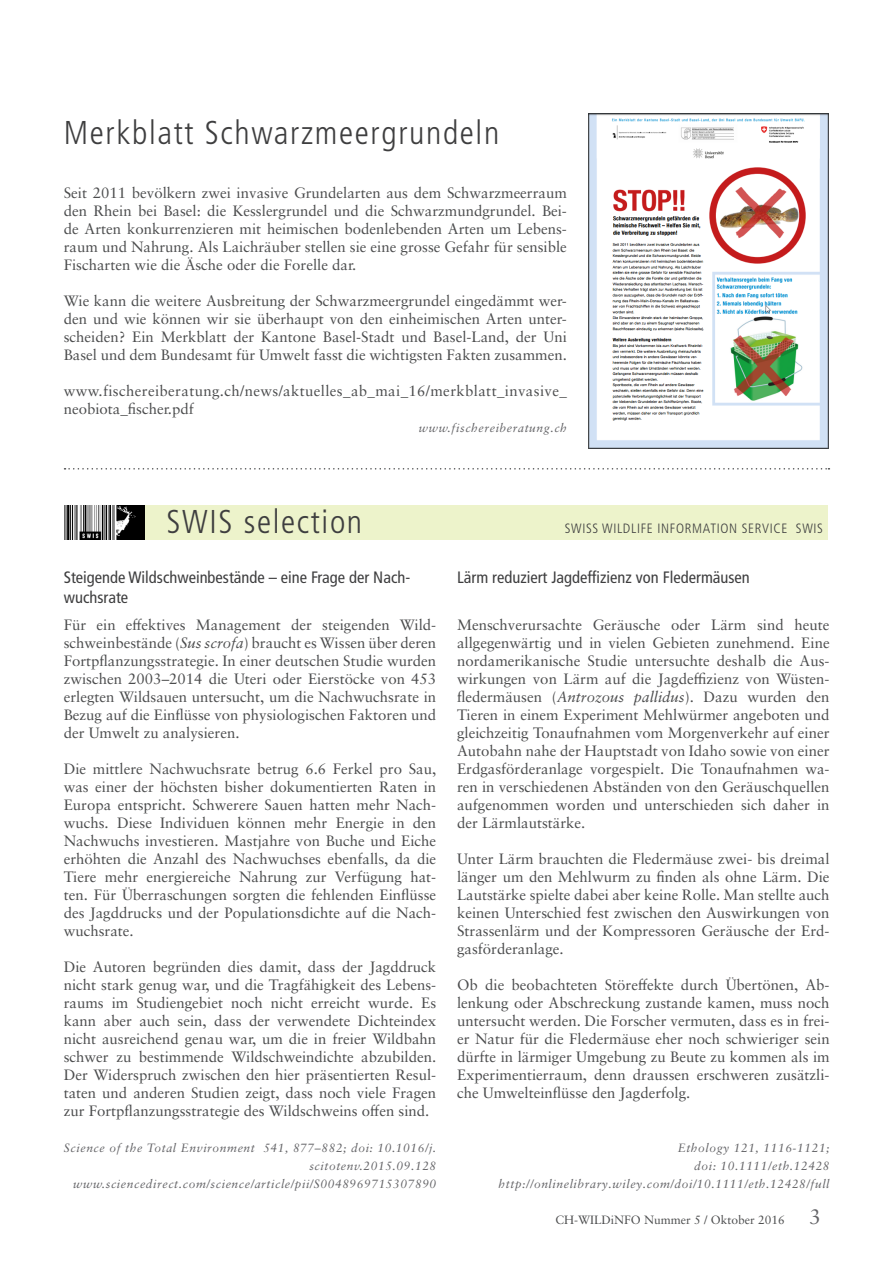
<style>
.page{position:relative;width:893px;height:1263px;background:#fff}
.page>*{position:absolute;margin:0;border:0;box-sizing:border-box;transform-origin:0 0}
.Thementitel{font:300 condensed 33px "Frutiger LT Pro";letter-spacing:.05em;color:#3e3e3f}
.SWIS_selection_title{font:300 condensed 33px "Frutiger LT Pro";letter-spacing:.05em;color:#3e3e3f}
.Untertitel{font:condensed 16.5px/19.5px "Frutiger LT Std";color:#3e3e3f}
.t1{font:15px/18px "Sabon LT Pro";color:#4b4c4d;text-align:justify}
.t2{font:15px/18px "Sabon LT Pro";letter-spacing:.025em;color:#4b4c4d}
.SWIS_selection_title-2{font:300 condensed 13.5px "Frutiger LT Pro";letter-spacing:.05em;color:#3e3e3f}
.weitere_Infos___Auth{font:italic 12px/18px "Sabon LT Pro";letter-spacing:.05em;color:#636366;text-align:right}
.Seitenzahlen{font:12px "Sabon LT Pro";color:#4b4c4d}
.s1{font-style:italic}
.s2{font-size:21px;color:#636366}
</style>
<div class="page">
<svg style="left:65px;top:468px;width:764px;height:2px"></svg>
<div style="left:64px;top:505px;width:764px;height:35px;background:#edf3cb"></div>
<img style="left:64px;top:505px;width:81px;height:35px">
<img style="left:588px;top:114px;width:240px;height:334px">
<p class="Thementitel" style="left:64px;top:114px;width:437px">Merkblatt Schwarzmeergrundeln</p>
<p class="t1" style="left:64px;top:183px;width:505px">Seit 2011 bevölkern zwei invasive Grundelarten aus dem Schwarzmeerraum den Rhein bei Basel: die Kesslergrundel und die Schwarzmundgrundel. Bei&shy;de Arten konkurrenzieren mit heimischen bodenlebenden Arten um Lebens&shy;raum und Nahrung. Als Laichräuber stellen sie eine grosse Gefahr für sensible Fischarten wie die Äsche oder die Forelle dar.</p>
<p class="t1" style="left:64px;top:291px;width:505px">Wie kann die weitere Ausbreitung der Schwarzmeergrundel eingedämmt wer&shy;den und wie können wir sie überhaupt von den einheimischen Arten unter&shy;scheiden? Ein Merkblatt der Kantone Basel-Stadt und Basel-Land, der Uni Basel und dem Bundesamt für Umwelt fasst die wichtigsten Fakten zusammen.</p>
<p class="t2" style="left:64px;top:381px;width:505px">www.fischereiberatung.ch/news/aktuelles_ab_mai_16/merkblatt_invasive_ neobiota_fischer.pdf</p>
<p class="weitere_Infos___Auth" style="left:419px;top:419px;width:150px">www.fischereiberatung.ch</p>
<p class="SWIS_selection_title" style="left:167px;top:503px;width:197px">SWIS selection</p>
<p class="Untertitel" style="left:64px;top:568px;width:348px">Steigende Wildschweinbestände – eine Frage der Nach&shy;wuchsrate</p>
<p class="t1" style="left:64px;top:615px;width:374px">Für ein effektives Management der steigenden Wild&shy;schweinbestände (<span class="s1">Sus scrofa</span>) braucht es Wissen über deren Fortpflanzungsstrategie. In einer deutschen Studie wurden zwischen 2003–2014 die Uteri oder Eierstöcke von 453 erlegten Wildsauen untersucht, um die Nachwuchsrate in Bezug auf die Einflüsse von physiologischen Faktoren und der Umwelt zu analysieren.</p>
<p class="t1" style="left:64px;top:759px;width:374px">Die mittlere Nachwuchsrate betrug 6.6 Ferkel pro Sau, was einer der höchsten bisher dokumentierten Raten in Europa entspricht. Schwerere Sauen hatten mehr Nach&shy;wuchs. Diese Individuen können mehr Energie in den Nachwuchs investieren. Mastjahre von Buche und Eiche erhöhten die Anzahl des Nachwuchses ebenfalls, da die Tiere mehr energiereiche Nahrung zur Verfügung hat&shy;ten. Für Überraschungen sorgten die fehlenden Einflüsse des Jagddrucks und der Populationsdichte auf die Nach&shy;wuchsrate.</p>
<p class="t1" style="left:64px;top:957px;width:374px">Die Autoren begründen dies damit, dass der Jagddruck nicht stark genug war, und die Tragfähigkeit des Lebens&shy;raums im Studiengebiet noch nicht erreicht wurde. Es kann aber auch sein, dass der verwendete Dichteindex nicht ausreichend genau war, um die in freier Wildbahn schwer zu bestimmende Wildschweindichte abzubilden.<br>Der Widerspruch zwischen den hier präsentierten Resul&shy;taten und anderen Studien zeigt, dass noch viele Fragen zur Fortpflanzungsstrategie des Wildschweins offen sind.</p>
<p class="weitere_Infos___Auth" style="left:64px;top:1139px;width:374px">Science of the Total Environment 541, 877–882; doi: 10.1016/j. scitotenv.2015.09.128</p>
<p class="weitere_Infos___Auth" style="left:73px;top:1175px;width:365px">www.sciencedirect.com/science/article/pii/S0048969715307890</p>
<p class="SWIS_selection_title-2" style="left:565px;top:521px;width:260px">SWISS WILDLIFE INFORMATION SERVICE SWIS</p>
<p class="Untertitel" style="left:457px;top:568px;width:294px">Lärm reduziert Jagdeffizienz von Fledermäusen</p>
<p class="t1" style="left:457px;top:615px;width:374px">Menschverursachte Geräusche oder Lärm sind heute allgegenwärtig und in vielen Gebieten zunehmend. Eine nordamerikanische Studie untersuchte deshalb die Aus&shy;wirkungen von Lärm auf die Jagdeffizienz von Wüsten&shy;fledermäusen (<span class="s1">Antrozous pallidus</span>). Dazu wurden den Tieren in einem Experiment Mehlwürmer angeboten und gleichzeitig Tonaufnahmen vom Morgenverkehr auf einer Autobahn nahe der Hauptstadt von Idaho sowie von einer Erdgasförderanlage vorgespielt. Die Tonaufnahmen wa&shy;ren in verschiedenen Abständen von den Geräuschquellen aufgenommen worden und unterschieden sich daher in der Lärmlautstärke.</p>
<p class="t1" style="left:457px;top:849px;width:374px">Unter Lärm brauchten die Fledermäuse zwei- bis dreimal länger um den Mehlwurm zu finden als ohne Lärm. Die Lautstärke spielte dabei aber keine Rolle. Man stellte auch keinen Unterschied fest zwischen den Auswirkungen von Strassenlärm und der Kompressoren Geräusche der Erd&shy;gasförderanlage.</p>
<p class="t1" style="left:457px;top:975px;width:374px">Ob die beobachteten Störeffekte durch Übertönen, Ab&shy;lenkung oder Abschreckung zustande kamen, muss noch untersucht werden. Die Forscher vermuten, dass es in frei&shy;er Natur für die Fledermäuse eher noch schwieriger sein dürfte in lärmiger Umgebung zu Beute zu kommen als im Experimentierraum, denn draussen erschweren zusätzli&shy;che Umwelteinflüsse den Jagderfolg.</p>
<p class="weitere_Infos___Auth" style="left:678px;top:1139px;width:153px">Ethology 121, 1116-1121;</p>
<p class="weitere_Infos___Auth" style="left:694px;top:1157px;width:137px">doi: 10.1111/eth.12428</p>
<p class="weitere_Infos___Auth" style="left:498px;top:1175px;width:333px">http://onlinelibrary.wiley.com/doi/10.1111/eth.12428/full</p>
<p class="Seitenzahlen" style="left:556px;top:1212px;width:267px">CH-WILDiNFO Nummer 5 / Oktober 2016 <span class="s2">3</span></p>
</div>
